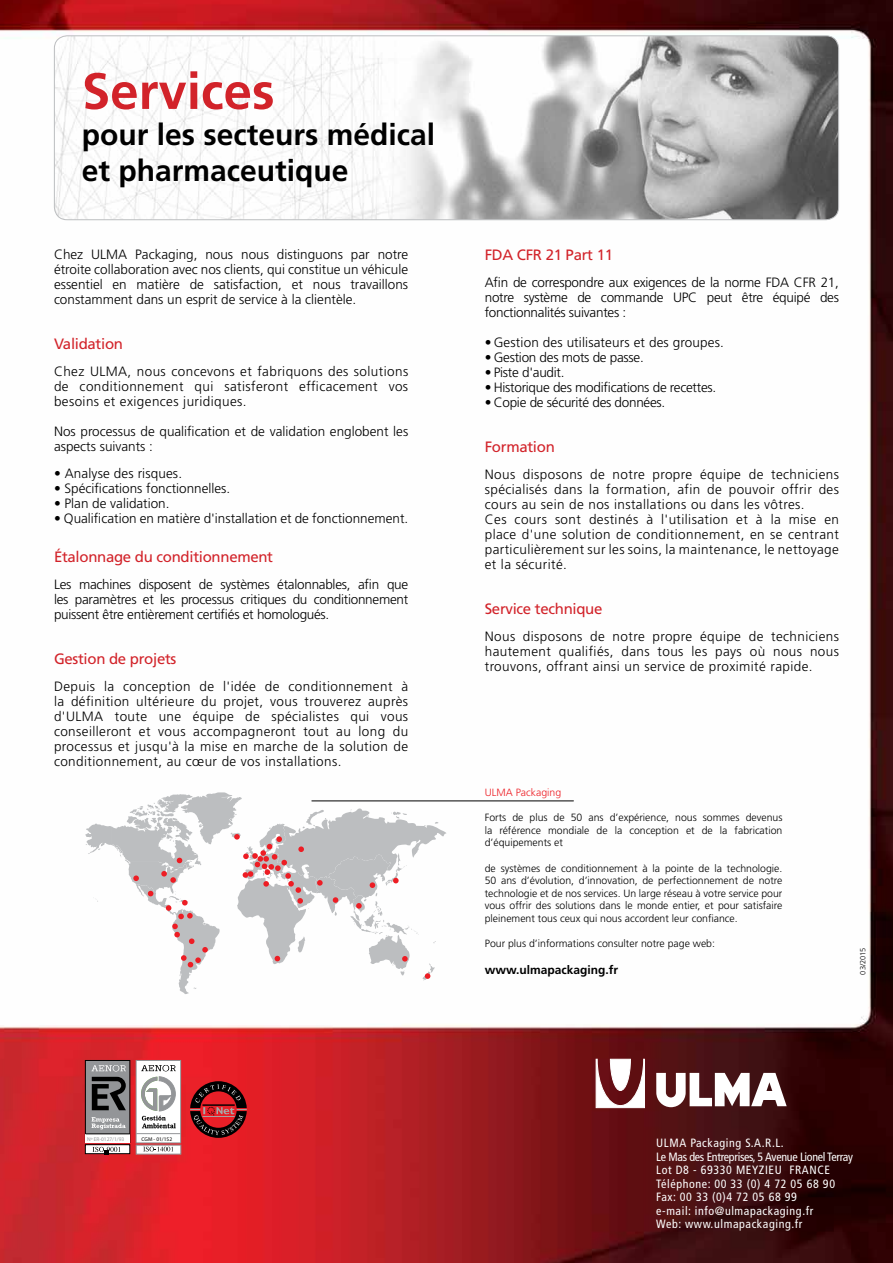
<style>
.page{position:relative;width:893px;height:1263px;background:#fff}
.page>*{position:absolute;margin:0;border:0;box-sizing:border-box;transform-origin:0 0}
.t1{font:700 51px "Frutiger LT Std";color:#d2232a}
.t2{font:700 30px/36px "Frutiger LT Std";color:#000}
.t3{font:15px "Frutiger LT Std";letter-spacing:-.02em;color:#d2232a}
.t4{font:300 13.5px/15px "Frutiger LT Std";letter-spacing:.01em;color:#000;text-align:justify}
.t5{font:300 13.5px/15px "Frutiger LT Std";letter-spacing:.03em;color:#000}
.t6{font:300 13.5px "Frutiger LT Std";letter-spacing:-.02em;color:#000}
.t7{font:condensed 12px/13.5px "Frutiger LT Std";letter-spacing:.05em;color:#fff}
.t8{font:700 12px "Frutiger LT Std";color:#000}
.t9{font:300 10.5px/12.6px "Frutiger LT Std";color:#000;text-align:justify}
.t10{font:300 10.5px "Frutiger LT Std";color:#ed1d24}
.t11{font:300 7.5px "Frutiger LT Std";color:#000}
.t12{font:5.4px "Myriad Pro";color:#939598}
.t13{font:5.4px "Myriad Pro";color:#000}
</style>
<div class="page">
<img style="left:0;top:0;width:893px;height:1263px">
<img style="left:54px;top:36px;width:785px;height:184px">
<div style="left:54px;top:35px;width:785px;height:185px;border:1px solid #bcbec0;border-radius:13px"></div>
<hr style="left:312px;top:800px;width:261px;height:1px;background:#000">
<svg style="left:85px;top:792px;width:361px;height:202px"></svg>
<svg style="left:190px;top:1081px;width:57px;height:57px;background:#851e23"></svg>
<div style="left:85px;top:1060px;width:45px;height:82px;background:#939598"></div>
<div style="left:85px;top:1060px;width:45px;height:83px;border:1px solid #000"></div>
<div style="left:86px;top:1134px;width:44px;height:8px;background:#fff"></div>
<div style="left:85px;top:1145px;width:45px;height:9px;background:#fff"></div>
<div style="left:85px;top:1144px;width:45px;height:10px;border:1px solid #000"></div>
<svg style="left:92px;top:1117px;width:34px;height:12px"></svg>
<svg style="left:92px;top:1077px;width:34px;height:33px"></svg>
<svg style="left:92px;top:1147px;width:28px;height:7px"></svg>
<hr style="left:86px;top:1133px;width:44px;height:1px;background:#000">
<svg style="left:136px;top:1145px;width:45px;height:9px"></svg>
<div style="left:136px;top:1060px;width:45px;height:82px;background:#fff"></div>
<div style="left:136px;top:1060px;width:45px;height:83px;border:1px solid #939598"></div>
<hr style="left:136px;top:1133px;width:45px;height:1px;background:#939598">
<svg style="left:143px;top:1146px;width:30px;height:5px"></svg>
<svg style="left:141px;top:1065px;width:35px;height:63px"></svg>
<svg style="left:91px;top:1065px;width:35px;height:6px"></svg>
<svg style="left:596px;top:1059px;width:49px;height:49px"></svg>
<svg style="left:656px;top:1073px;width:131px;height:34px"></svg>
<h1 class="t1" style="left:82px;top:61px;width:194px">Services</h1>
<h2 class="t2" style="left:82px;top:117px;width:355px">pour les secteurs médical et pharmaceutique</h2>
<p class="t4" style="left:54px;top:247px;width:356px">Chez ULMA Packaging, nous nous distinguons par notre étroite collaboration avec nos clients, qui constitue un véhicule essentiel en matière de satisfaction, et nous travaillons constamment dans un esprit de service à la clientèle.</p>
<p class="t3" style="left:54px;top:334px;width:71px">Validation</p>
<p class="t4" style="left:54px;top:364px;width:356px">Chez ULMA, nous concevons et fabriquons des solutions de conditionnement qui satisferont efficacement vos besoins et exigences juridiques.</p>
<p class="t4" style="left:54px;top:424px;width:356px">Nos processus de qualification et de validation englobent les aspects suivants :</p>
<p class="t4" style="left:54px;top:466px;width:130px">• Analyse des risques.</p>
<p class="t4" style="left:54px;top:481px;width:178px">• Spécifications fonctionnelles.</p>
<p class="t4" style="left:54px;top:496px;width:117px">• Plan de validation.</p>
<p class="t4" style="left:54px;top:511px;width:356px">• Qualification en matière d'installation et de fonctionnement.</p>
<p class="t3" style="left:54px;top:547px;width:221px">Étalonnage du conditionnement</p>
<p class="t4" style="left:54px;top:577px;width:356px">Les machines disposent de systèmes étalonnables, afin que les paramètres et les processus critiques du conditionnement puissent être entièrement certifiés et homologués.</p>
<p class="t3" style="left:54px;top:649px;width:124px">Gestion de projets</p>
<p class="t4" style="left:54px;top:679px;width:356px">Depuis la conception de l'idée de conditionnement à la définition ultérieure du projet, vous trouverez auprès d'ULMA toute une équipe de spécialistes qui vous conseilleront et vous accompagneront tout au long du processus et jusqu'à la mise en marche de la solution de conditionnement, au cœur de vos installations.</p>
<p class="t3" style="left:485px;top:246px;width:130px">FDA CFR 21 Part 11</p>
<p class="t4" style="left:485px;top:275px;width:356px">Afin de correspondre aux exigences de la norme FDA CFR 21, notre système de commande UPC peut être équipé des fonctionnalités suivantes :</p>
<p class="t4" style="left:485px;top:335px;width:241px">• Gestion des utilisateurs et des groupes.</p>
<p class="t6" style="left:485px;top:349px;width:161px">• Gestion des mots de passe.</p>
<p class="t6" style="left:485px;top:364px;width:81px">• Piste d'audit.</p>
<p class="t6" style="left:485px;top:379px;width:233px">• Historique des modifications de recettes.</p>
<p class="t6" style="left:485px;top:394px;width:182px">• Copie de sécurité des données.</p>
<p class="t3" style="left:485px;top:438px;width:72px">Formation</p>
<p class="t5" style="left:485px;top:467px;width:356px">Nous disposons de notre propre équipe de techniciens spécialisés dans la formation, afin de pouvoir offrir des cours au sein de nos installations ou dans les vôtres.<br>Ces cours sont destinés à l'utilisation et à la mise en place d'une solution de conditionnement, en se centrant particulièrement sur les soins, la maintenance, le nettoyage et la sécurité.</p>
<p class="t3" style="left:485px;top:600px;width:119px">Service technique</p>
<p class="t4" style="left:485px;top:629px;width:356px">Nous disposons de notre propre équipe de techniciens hautement qualifiés, dans tous les pays où nous nous trouvons, offrant ainsi un service de proximité rapide.</p>
<p class="t10" style="left:485px;top:787px;width:78px">ULMA Packaging</p>
<p class="t9" style="left:485px;top:811px;width:299px">Forts de plus de 50 ans d’expérience, nous sommes devenus la référence mondiale de la conception et de la fabrication d’équipements et</p>
<p class="t9" style="left:485px;top:862px;width:299px">de systèmes de conditionnement à la pointe de la technologie.<br>50 ans d’évolution, d’innovation, de perfectionnement de notre technologie et de nos services. Un large réseau à votre service pour vous offrir des solutions dans le monde entier, et pour satisfaire pleinement tous ceux qui nous accordent leur confiance.</p>
<p class="t9" style="left:485px;top:937px;width:232px">Pour plus d’informations consulter notre page web:</p>
<p class="t8" style="left:485px;top:963px;width:135px">www.ulmapackaging.fr</p>
<p class="t11" style="left:859px;top:974px;width:29px;rotate:-90deg">03/2015</p>
<p class="t12" style="left:87px;top:1135px;width:39px">Nº ER-0127/1/93</p>
<p class="t13" style="left:141px;top:1136px;width:32px">CGM - 01/152</p>
<p class="t7" style="left:656px;top:1136px;width:198px">ULMA Packaging S.A.R.L.<br>Le Mas des Entreprises, 5 Avenue Lionel Terray<br>Lot D8 - 69330 MEYZIEU FRANCE<br>Téléphone: 00 33 (0) 4 72 05 68 90<br>Fax: 00 33 (0)4 72 05 68 99<br>e-mail: info@ulmapackaging.fr<br>Web: www.ulmapackaging.fr</p>
</div>
